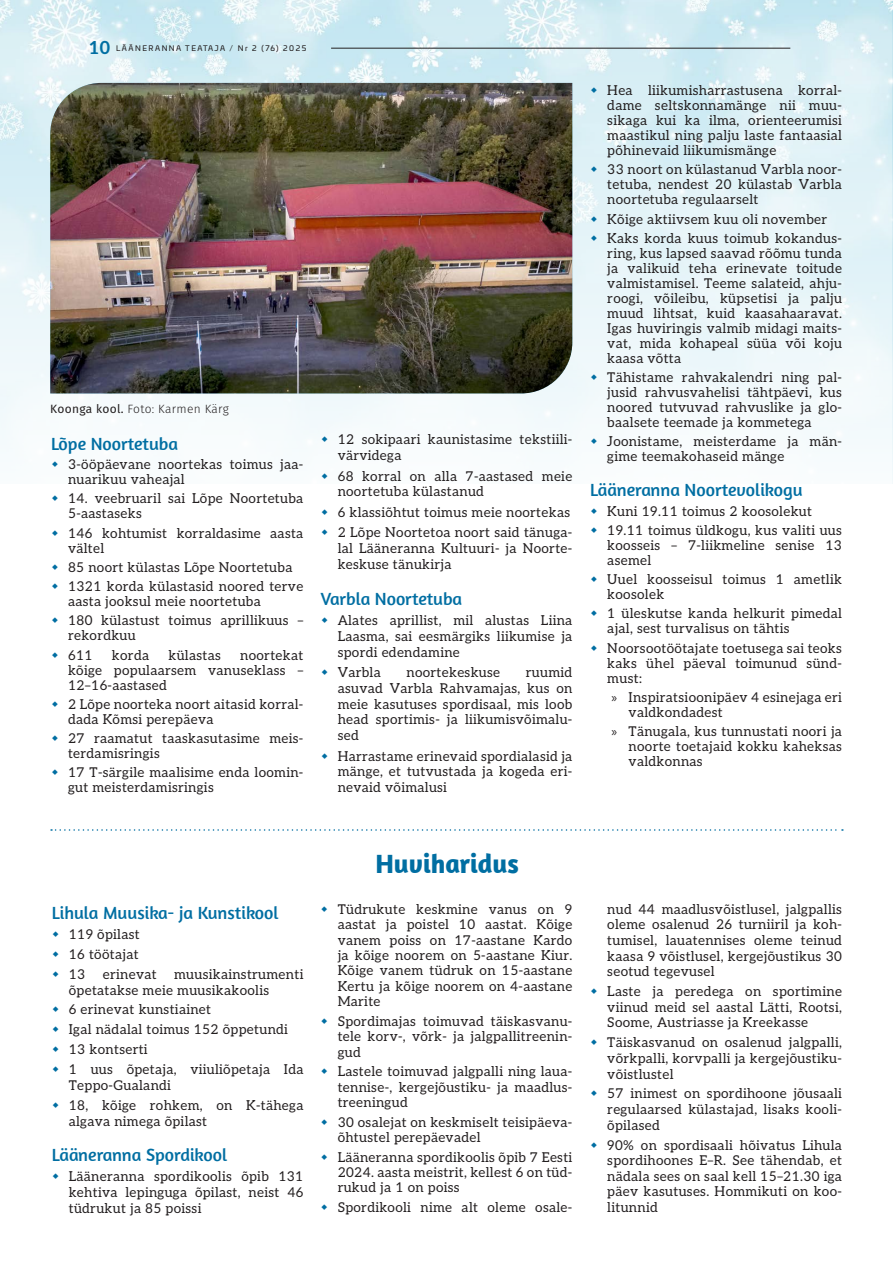
<style>
.page{position:relative;width:893px;height:1263px;background:#fff}
.page>*{position:absolute;margin:0;border:0;box-sizing:border-box;transform-origin:0 0}
.t1{font:700 27px "Amaranth";color:#006ea2}
.t2{font:18px "Amaranth";color:#006ea2}
.t3{font:18px "Aleo";color:#006ea2}
.t4{font:13.5px/15px "Aleo";letter-spacing:.025em;color:#231f20}
.t5{font:300 12px "Fira Sans";letter-spacing:.025em;color:#231f20}
.t6{font:7.5px "Univia Pro";letter-spacing:.2em;color:#231f20}
.s1{font-weight:400}
.s2{font-family:"Myriad Pro"}
</style>
<div class="page">
<img style="left:0;top:0;width:893px;height:484px">
<hr style="left:331px;top:48px;width:459px;height:1px;background:#231f20">
<img style="left:50px;top:83px;width:522px;height:310px">
<svg style="left:51px;top:829px;width:792px;height:2px"></svg>
<svg style="left:52px;top:461px;width:6px;height:6px"></svg>
<svg style="left:322px;top:437px;width:5px;height:5px"></svg>
<svg style="left:322px;top:473px;width:5px;height:5px"></svg>
<svg style="left:591px;top:87px;width:6px;height:6px"></svg>
<svg style="left:591px;top:167px;width:6px;height:5px"></svg>
<svg style="left:591px;top:216px;width:6px;height:6px"></svg>
<svg style="left:591px;top:235px;width:6px;height:6px"></svg>
<svg style="left:591px;top:374px;width:6px;height:6px"></svg>
<svg style="left:591px;top:439px;width:6px;height:5px"></svg>
<h2 class="t3" style="left:89px;top:34px;width:23px">10</h2>
<p class="t6" style="left:116px;top:42px;width:192px">LÄÄNERANNA TEATAJA / Nr 2 (76) 2025</p>
<p class="t5" style="left:50px;top:400px;width:180px"><span class="s1">Koonga kool.</span> Foto: Karmen Kä rg</p>
<h2 class="t2" style="left:51px;top:433px;width:129px">Lõpe Noortetuba</h2>
<p class="t4" style="left:68px;top:456px;width:237px">3-ööpäevane noortekas toimus jaa&shy;nuarikuu vaheajal</p>
<p class="t4" style="left:68px;top:490px;width:237px">14. veebruaril sai Lõpe Noortetuba<br>5-aastaseks</p>
<p class="t4" style="left:68px;top:525px;width:237px">146 kohtumist korraldasime aasta vältel</p>
<p class="t4" style="left:68px;top:557px;width:237px;line-height:19.2px">85 noort külastas Lõpe Noortetuba<br>1321 korda külastasid noored terve</p>
<p class="t4" style="left:68px;top:591px;width:237px;line-height:19.2px">aasta jooksul meie noortetuba<br>180 külastust toimus aprillikuus –</p>
<p class="t4" style="left:68px;top:625px;width:69px;line-height:19.2px">rekordkuu<br>611</p>
<p class="t4" style="left:68px;top:647px;width:237px;text-align:justify;text-indent:172px">noortekat kõige populaarsem vanuseklass – 12–16-aastased</p>
<p class="t4" style="left:68px;top:696px;width:237px">2 Lõpe noorteka noort aitasid korral&shy;dada Kõmsi perepäeva</p>
<p class="t4" style="left:68px;top:730px;width:237px">27 raamatut taaskasutasime meis&shy;terdamisringis</p>
<p class="t4" style="left:68px;top:764px;width:237px">17 T-särgile maalisime enda loomin&shy;gut meisterdamisringis</p>
<p class="t4" style="left:112px;top:647px;width:39px">korda</p>
<p class="t4" style="left:168px;top:647px;width:54px">külastas</p>
<p class="t4" style="left:338px;top:431px;width:236px;line-height:15.9px">12 sokipaari kaunistasime tekstiili&shy;värvidega</p>
<p class="t4" style="left:338px;top:467px;width:236px;line-height:15.9px">68 korral on alla 7-aastased meie noortetuba külastanud</p>
<p class="t4" style="left:338px;top:501px;width:236px;line-height:20.1px">6 klassiõhtut toimus meie noortekas<br>2 Lõpe Noortetoa noort said tänuga-</p>
<p class="t4" style="left:338px;top:539px;width:236px;line-height:15.9px">lal Lääneranna Kultuuri- ja Noorte&shy;keskuse tänukirja</p>
<h2 class="t2" style="left:321px;top:588px;width:143px">Varbla Noortetuba</h2>
<p class="t4" style="left:338px;top:611px;width:236px;line-height:15.9px;text-align:justify">Alates aprillist, mil alustas Liina Laasma, sai eesmärgiks liikumise ja spordi edendamine</p>
<p class="t4" style="left:338px;top:664px;width:45px">Varbla</p>
<p class="t4" style="left:406px;top:664px;width:95px">noortekeskuse</p>
<p class="t4" style="left:338px;top:663px;width:236px;line-height:15.9px;text-align:justify;text-indent:188px">ruumid asuvad Varbla Rahvamajas, kus on meie kasutuses spordisaal, mis loob head sportimis- ja liikumisvõimalu&shy;sed</p>
<p class="t4" style="left:338px;top:747px;width:236px;line-height:15.9px;text-align:justify">Harrastame erinevaid spordialasid ja mänge, et tutvustada ja kogeda eri&shy;nevaid võimalusi</p>
<p class="t4" style="left:607px;top:82px;width:236px;text-align:justify">Hea liikumisharrastusena korral&shy;dame seltskonnamänge nii muu&shy;sikaga kui ka ilma, orienteerumisi maastikul ning palju laste fantaasial põhinevaid liikumismänge</p>
<p class="t4" style="left:607px;top:161px;width:236px;text-align:justify">33 noort on külastanud Varbla noor&shy;tetuba, nendest 20 külastab Varbla noortetuba regulaarselt</p>
<p class="t4" style="left:607px;top:209px;width:236px;line-height:19.2px">Kõige aktiivsem kuu oli november<br>Kaks korda kuus toimub kokandus-</p>
<p class="t4" style="left:607px;top:245px;width:236px;text-align:justify">ring, kus lapsed saavad rõõmu tunda ja valikuid teha erinevate toitude valmistamisel. Teeme salateid, ahju&shy;roogi, võileibu, küpsetisi ja palju muud lihtsat, kuid kaasahaaravat.<br>Igas huviringis valmib midagi maits&shy;vat, mida kohapeal süüa või koju kaasa võtta</p>
<p class="t4" style="left:607px;top:369px;width:236px;text-align:justify">Tähistame rahvakalendri ning pal&shy;jusid rahvusvahelisi tähtpäevi, kus noored tutvuvad rahvuslike ja glo&shy;baalsete teemade ja kommetega</p>
<p class="t4" style="left:607px;top:433px;width:236px">Joonistame, meisterdame ja män&shy;gime teemakohaseid mänge</p>
<h2 class="t2" style="left:590px;top:480px;width:214px">Lääneranna Noortevolikogu</h2>
<p class="t4" style="left:607px;top:501px;width:236px;line-height:19.2px">Kuni 19.11 toimus 2 koosolekut<br>19.11 toimus üldkogu, kus valiti uus</p>
<p class="t4" style="left:607px;top:537px;width:236px">koosseis – 7-liikmeline senise 13 asemel</p>
<p class="t4" style="left:607px;top:571px;width:236px">Uuel koosseisul toimus 1 ametlik koosolek</p>
<p class="t4" style="left:607px;top:605px;width:236px">1 üleskutse kanda helkurit pimedal ajal, sest turvalisus on tähtis</p>
<p class="t4" style="left:607px;top:640px;width:236px;text-align:justify">Noorsootöötajate toetusega sai teoks kaks ühel päeval toimunud sünd&shy;must:</p>
<p class="t4" style="left:629px;top:689px;width:215px;text-indent:-17px"><span class="s2">»</span> Inspiratsioonipäev 4 esinejaga eri valdkondadest</p>
<p class="t4" style="left:629px;top:723px;width:215px;text-align:justify;text-indent:-17px"><span class="s2">»</span> Tänugala, kus tunnustati noori ja noorte toetajaid kokku kaheksas valdkonnas</p>
<h2 class="t2" style="left:52px;top:902px;width:228px">Lihula Muusika- ja Kunstikool</h2>
<p class="t4" style="left:69px;top:924px;width:72px;line-height:20px;text-align:justify">119 õpilast 16 töötajat 13</p>
<p class="t4" style="left:69px;top:966px;width:236px;line-height:15.6px;text-indent:105px">muusikainstrumenti õpetatakse meie muusikakoolis</p>
<p class="t4" style="left:69px;top:999px;width:236px;line-height:20px">6 erinevat kunstiainet<br>Igal nädalal toimus 152 õppetundi<br>13 kontserti<br>1 uus õpetaja, viiuliõpetaja Ida</p>
<p class="t4" style="left:69px;top:1074px;width:236px;line-height:20px">Teppo-Gualandi<br>18, kõige rohkem, on K-tähega</p>
<p class="t4" style="left:69px;top:1112px;width:140px">algava nimega õpilast</p>
<h2 class="t2" style="left:52px;top:1144px;width:177px">Lääneranna Spordikool</h2>
<p class="t4" style="left:69px;top:1168px;width:236px;line-height:15.6px;text-align:justify">Lääneranna spordikoolis õpib 131 kehtiva lepinguga õpilast, neist 46 tüdrukut ja 85 poissi</p>
<p class="t4" style="left:103px;top:966px;width:55px">erinevat</p>
<h1 class="t1" style="left:375px;top:846px;width:145px">Huviharidus</h1>
<p class="t4" style="left:338px;top:900px;width:236px;line-height:15.5px;text-align:justify">Tüdrukute keskmine vanus on 9 aastat ja poistel 10 aastat. Kõige vanem poiss on 17-aastane Kardo ja kõige noorem on 5-aastane Kiur.<br>Kõige vanem tüdruk on 15-aastane Kertu ja kõige noorem on 4-aastane Marite</p>
<p class="t4" style="left:338px;top:1012px;width:236px;line-height:15.5px;text-align:justify">Spordimajas toimuvad täiskasvanu&shy;tele korv-, võrk- ja jalgpallitreenin&shy;gud</p>
<p class="t4" style="left:338px;top:1063px;width:236px;line-height:15.5px;text-align:justify">Lastele toimuvad jalgpalli ning laua&shy;tennise-, kergejõustiku- ja maadlus&shy;treeningud</p>
<p class="t4" style="left:338px;top:1113px;width:236px;line-height:15.5px">30 osalejat on keskmiselt teisipäeva&shy;õhtustel perepäevadel</p>
<p class="t4" style="left:338px;top:1148px;width:236px;line-height:15.5px;text-align:justify">Lääneranna spordikoolis õpib 7 Eesti 2024. aasta meistrit, kellest 6 on tüd&shy;rukud ja 1 on poiss</p>
<p class="t4" style="left:338px;top:1199px;width:236px">Spordikooli nime alt oleme osale-</p>
<p class="t4" style="left:607px;top:901px;width:236px;line-height:15.6px;text-align:justify">nud 44 maadlusvõistlusel, jalgpallis oleme osalenud 26 turniiril ja koh&shy;tumisel, lauatennises oleme teinud kaasa 9 võistlusel, kergejõustikus 30 seotud tegevusel</p>
<p class="t4" style="left:607px;top:983px;width:236px;line-height:15.6px;text-align:justify">Laste ja peredega on sportimine viinud meid sel aastal Lätti, Rootsi, Soome, Austriasse ja Kreekasse</p>
<p class="t4" style="left:607px;top:1034px;width:236px;line-height:15.6px;text-align:justify">Täiskasvanud on osalenud jalgpalli, võrkpalli, korvpalli ja kergejõustiku&shy;võistlustel</p>
<p class="t4" style="left:607px;top:1085px;width:236px;line-height:15.6px;text-align:justify">57 inimest on spordihoone jõusaali regulaarsed külastajad, lisaks kooli&shy;õpilased</p>
<p class="t4" style="left:607px;top:1136px;width:236px;line-height:15.6px;text-align:justify">90% on spordisaali hõivatus Lihula spordihoones E–R. See tähendab, et nädala sees on saal kell 15–21.30 iga päev kasutuses. Hommikuti on koo&shy;litunnid</p>
</div>
